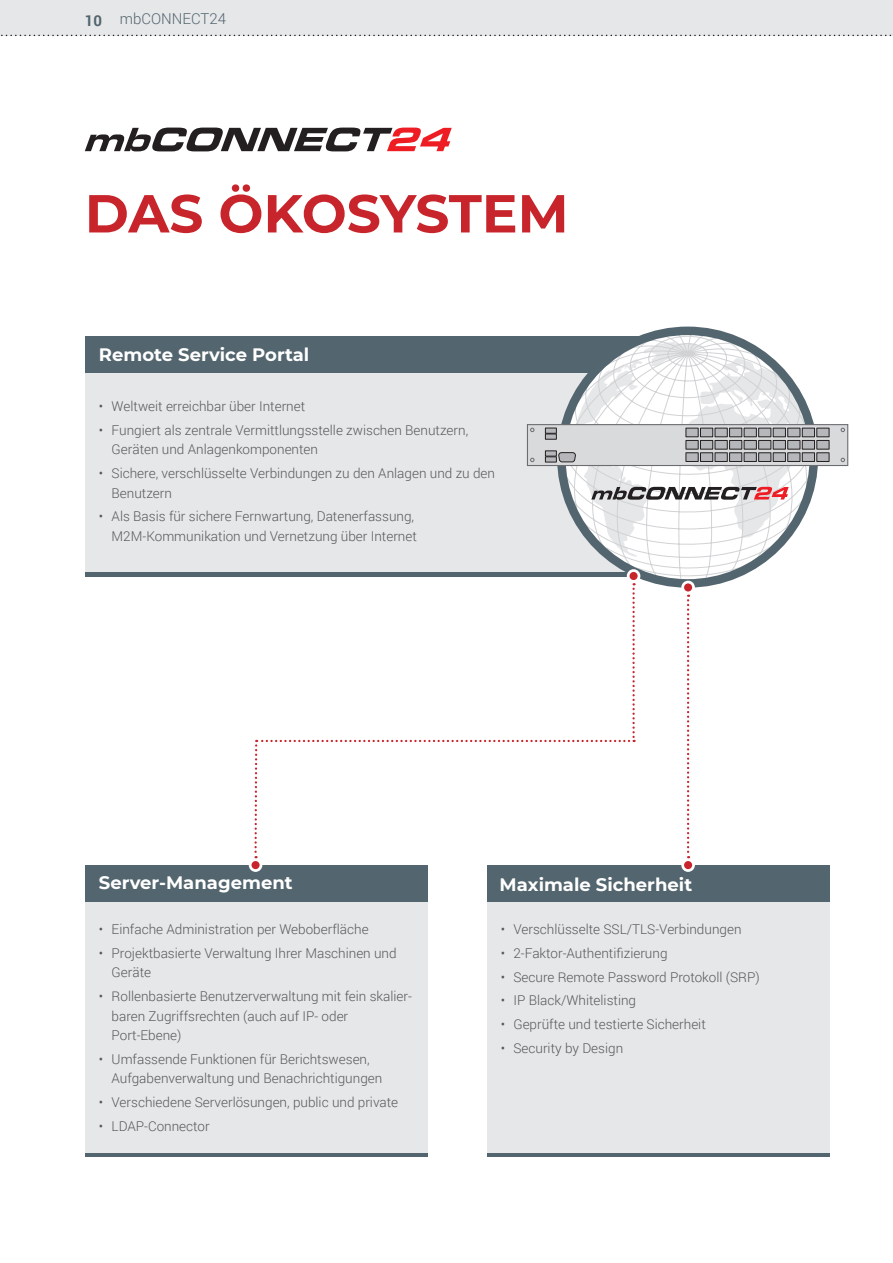
<style>
.page{position:relative;width:893px;height:1263px;background:#fff}
.page>*{position:absolute;margin:0;border:0;box-sizing:border-box;transform-origin:0 0}
.Headline_Rot{font:700 53.4px "Montserrat";letter-spacing:-.005em;color:#c8242b}
.Headline_2{font:700 18px "Montserrat";color:#fff}
.t1{font:300 15px "Roboto";color:#53656e}
.t2{font:700 15px "Roboto";color:#53656e}
.t3{font:300 13.5px/19.5px "Roboto";color:#57585a}
</style>
<div class="page">
<div style="left:0;top:0;width:893px;height:35px;background:#e6e7e9"></div>
<svg style="left:0;top:35px;width:893px;height:1px"></svg>
<div style="left:85px;top:349px;width:584px;height:227px;background:#e6e7e9"></div>
<div style="left:85px;top:876px;width:342px;height:278px;background:#e6e7e9"></div>
<div style="left:487px;top:876px;width:342px;height:278px;background:#e6e7e9"></div>
<svg style="left:85px;top:128px;width:367px;height:23px"></svg>
<div style="left:85px;top:336px;width:617px;height:37px;background:#53656e"></div>
<hr style="left:85px;top:573px;width:617px;height:4px;background:#53656e">
<svg style="left:561px;top:331px;width:253px;height:251px"></svg>
<div style="left:557px;top:327px;width:261px;height:261px;border:9px solid #53656e;border-radius:50%"></div>
<svg style="left:591px;top:487px;width:198px;height:13px"></svg>
<div style="left:85px;top:865px;width:342px;height:37px;background:#53656e"></div>
<div style="left:487px;top:865px;width:342px;height:37px;background:#53656e"></div>
<hr style="left:85px;top:1153px;width:342px;height:4px;background:#53656e">
<hr style="left:487px;top:1153px;width:342px;height:4px;background:#53656e">
<div style="left:249px;top:858px;width:13px;height:14px;background:#fff;border-radius:50%"></div>
<div style="left:251px;top:861px;width:9px;height:8px;background:#c8242b;border-radius:50%"></div>
<svg style="left:681px;top:858px;width:14px;height:14px"></svg>
<div style="left:684px;top:861px;width:8px;height:8px;background:#c8242b;border-radius:50%"></div>
<svg style="left:681px;top:581px;width:14px;height:13px"></svg>
<div style="left:684px;top:583px;width:8px;height:8px;background:#c8242b;border-radius:50%"></div>
<div style="left:627px;top:569px;width:13px;height:14px;background:#fff;border-radius:50%"></div>
<div style="left:629px;top:572px;width:9px;height:8px;background:#c8242b;border-radius:50%"></div>
<svg style="left:254px;top:583px;width:381px;height:275px"></svg>
<svg style="left:687px;top:595px;width:2px;height:263px"></svg>
<div style="left:527px;top:425px;width:321px;height:40px;background:#d9dadc"></div>
<div style="left:527px;top:424px;width:321px;height:42px;border:1px solid #6c6d70"></div>
<div style="left:545px;top:451px;width:11px;height:5px;background:#b5b7bb"></div>
<div style="left:545px;top:451px;width:11px;height:5px;border:1px solid #231f20"></div>
<div style="left:545px;top:457px;width:11px;height:5px;background:#b5b7bb"></div>
<div style="left:545px;top:457px;width:11px;height:5px;border:1px solid #231f20"></div>
<svg style="left:558px;top:452px;width:18px;height:10px"></svg>
<div style="left:686px;top:428px;width:12px;height:9px;background:#b5b7bb"></div>
<div style="left:686px;top:428px;width:12px;height:9px;border:1px solid #231f20"></div>
<div style="left:700px;top:428px;width:13px;height:9px;background:#b5b7bb"></div>
<div style="left:700px;top:428px;width:13px;height:9px;border:1px solid #231f20"></div>
<div style="left:715px;top:428px;width:12px;height:9px;background:#b5b7bb"></div>
<div style="left:715px;top:428px;width:12px;height:9px;border:1px solid #231f20"></div>
<div style="left:730px;top:428px;width:12px;height:9px;background:#b5b7bb"></div>
<div style="left:729px;top:428px;width:13px;height:9px;border:1px solid #231f20"></div>
<div style="left:744px;top:428px;width:12px;height:9px;background:#b5b7bb"></div>
<div style="left:744px;top:428px;width:12px;height:9px;border:1px solid #231f20"></div>
<div style="left:759px;top:428px;width:12px;height:9px;background:#b5b7bb"></div>
<div style="left:758px;top:428px;width:13px;height:9px;border:1px solid #231f20"></div>
<div style="left:773px;top:428px;width:12px;height:9px;background:#b5b7bb"></div>
<div style="left:773px;top:428px;width:12px;height:9px;border:1px solid #231f20"></div>
<div style="left:788px;top:428px;width:12px;height:9px;background:#b5b7bb"></div>
<div style="left:788px;top:428px;width:12px;height:9px;border:1px solid #231f20"></div>
<div style="left:802px;top:428px;width:12px;height:9px;background:#b5b7bb"></div>
<div style="left:802px;top:428px;width:13px;height:9px;border:1px solid #231f20"></div>
<div style="left:817px;top:428px;width:12px;height:9px;background:#b5b7bb"></div>
<div style="left:817px;top:428px;width:12px;height:9px;border:1px solid #231f20"></div>
<div style="left:686px;top:440px;width:12px;height:9px;background:#b5b7bb"></div>
<div style="left:686px;top:440px;width:12px;height:9px;border:1px solid #231f20"></div>
<div style="left:700px;top:440px;width:13px;height:9px;background:#b5b7bb"></div>
<div style="left:700px;top:440px;width:13px;height:9px;border:1px solid #231f20"></div>
<div style="left:715px;top:440px;width:12px;height:9px;background:#b5b7bb"></div>
<div style="left:715px;top:440px;width:12px;height:9px;border:1px solid #231f20"></div>
<div style="left:730px;top:440px;width:12px;height:9px;background:#b5b7bb"></div>
<div style="left:729px;top:440px;width:13px;height:9px;border:1px solid #231f20"></div>
<div style="left:744px;top:440px;width:12px;height:9px;background:#b5b7bb"></div>
<div style="left:744px;top:440px;width:12px;height:9px;border:1px solid #231f20"></div>
<div style="left:759px;top:440px;width:12px;height:9px;background:#b5b7bb"></div>
<div style="left:758px;top:440px;width:13px;height:9px;border:1px solid #231f20"></div>
<div style="left:773px;top:440px;width:12px;height:9px;background:#b5b7bb"></div>
<div style="left:773px;top:440px;width:12px;height:9px;border:1px solid #231f20"></div>
<div style="left:788px;top:440px;width:12px;height:9px;background:#b5b7bb"></div>
<div style="left:788px;top:440px;width:12px;height:9px;border:1px solid #231f20"></div>
<div style="left:802px;top:440px;width:12px;height:9px;background:#b5b7bb"></div>
<div style="left:802px;top:440px;width:13px;height:9px;border:1px solid #231f20"></div>
<div style="left:817px;top:440px;width:12px;height:9px;background:#b5b7bb"></div>
<div style="left:817px;top:440px;width:12px;height:9px;border:1px solid #231f20"></div>
<div style="left:686px;top:453px;width:12px;height:8px;background:#b5b7bb"></div>
<div style="left:686px;top:453px;width:12px;height:9px;border:1px solid #231f20"></div>
<div style="left:700px;top:453px;width:13px;height:8px;background:#b5b7bb"></div>
<div style="left:700px;top:453px;width:13px;height:9px;border:1px solid #231f20"></div>
<div style="left:715px;top:453px;width:12px;height:8px;background:#b5b7bb"></div>
<div style="left:715px;top:453px;width:12px;height:9px;border:1px solid #231f20"></div>
<div style="left:730px;top:453px;width:12px;height:8px;background:#b5b7bb"></div>
<div style="left:729px;top:453px;width:13px;height:9px;border:1px solid #231f20"></div>
<div style="left:744px;top:453px;width:12px;height:8px;background:#b5b7bb"></div>
<div style="left:744px;top:453px;width:12px;height:9px;border:1px solid #231f20"></div>
<div style="left:759px;top:453px;width:12px;height:8px;background:#b5b7bb"></div>
<div style="left:758px;top:453px;width:13px;height:9px;border:1px solid #231f20"></div>
<div style="left:773px;top:453px;width:12px;height:8px;background:#b5b7bb"></div>
<div style="left:773px;top:453px;width:12px;height:9px;border:1px solid #231f20"></div>
<div style="left:788px;top:453px;width:12px;height:8px;background:#b5b7bb"></div>
<div style="left:788px;top:453px;width:12px;height:9px;border:1px solid #231f20"></div>
<div style="left:802px;top:453px;width:12px;height:8px;background:#b5b7bb"></div>
<div style="left:802px;top:453px;width:13px;height:9px;border:1px solid #231f20"></div>
<div style="left:817px;top:453px;width:12px;height:8px;background:#b5b7bb"></div>
<div style="left:817px;top:453px;width:12px;height:9px;border:1px solid #231f20"></div>
<div style="left:545px;top:428px;width:11px;height:5px;background:#b5b7bb"></div>
<div style="left:545px;top:428px;width:11px;height:5px;border:1px solid #231f20"></div>
<div style="left:545px;top:434px;width:11px;height:5px;background:#b5b7bb"></div>
<div style="left:545px;top:434px;width:11px;height:5px;border:1px solid #231f20"></div>
<svg style="left:530px;top:428px;width:4px;height:4px"></svg>
<svg style="left:530px;top:458px;width:4px;height:4px"></svg>
<svg style="left:841px;top:428px;width:4px;height:4px"></svg>
<svg style="left:841px;top:458px;width:4px;height:4px"></svg>
<p class="t2" style="left:85px;top:10px;width:19px">10</p>
<p class="t1" style="left:120px;top:8px;width:108px">mbCONNECT24</p>
<p class="Headline_Rot" style="left:85px;top:175px;width:485px">DAS ÖKOSYSTEM</p>
<p class="Headline_2" style="left:99px;top:341px;width:212px">Remote Service Portal</p>
<p class="t3" style="left:99px;top:396px;width:208px">• Weltweit erreichbar über Internet</p>
<p class="t3" style="left:112px;top:420px;width:358px;text-indent:-13px">• Fungiert als zentrale Vermittlungsstelle zwischen Benutzern,<br>Geräten und Anlagenkomponenten</p>
<p class="t3" style="left:112px;top:463px;width:385px;text-indent:-13px">• Sichere, verschlüsselte Verbindungen zu den Anlagen und zu den<br>Benutzern</p>
<p class="t3" style="left:99px;top:506px;width:320px;text-align:right">• Als Basis für sichere Fernwartung, Datenerfassung,<br>M2M-Kommunikation und Vernetzung über Internet</p>
<p class="Headline_2" style="left:99px;top:870px;width:195px">Server-Management</p>
<p class="Headline_2" style="left:500px;top:872px;width:194px">Maximale Sicherheit</p>
<p class="t3" style="left:99px;top:919px;width:271px">• Einfache Administration per Weboberfläche</p>
<p class="t3" style="left:112px;top:943px;width:287px;text-indent:-13px">• Projektbasierte Verwaltung Ihrer Maschinen und<br>Geräte</p>
<p class="t3" style="left:112px;top:986px;width:302px;text-indent:-13px">• Rollenbasierte Benutzerverwaltung mit fein skalier&shy;baren Zugriffsrechten (auch auf IP- oder<br>Port-Ebene)</p>
<p class="t3" style="left:112px;top:1049px;width:272px;text-indent:-13px">• Umfassende Funktionen für Berichtswesen,<br>Aufgabenverwaltung und Benachrichtigungen</p>
<p class="t3" style="left:99px;top:1092px;width:301px">• Verschiedene Serverlösungen, public und private</p>
<p class="t3" style="left:99px;top:1116px;width:112px">• LDAP-Connector</p>
<p class="t3" style="left:501px;top:919px;width:242px">• Verschlüsselte SSL/TLS-Verbindungen</p>
<p class="t3" style="left:501px;top:943px;width:168px">• 2-Faktor-Authentifizierung</p>
<p class="t3" style="left:501px;top:966px;width:260px">• Secure Remote Password Protokoll (SRP)</p>
<p class="t3" style="left:501px;top:990px;width:137px">• IP Black/Whitelisting</p>
<p class="t3" style="left:501px;top:1014px;width:207px">• Geprüfte und testierte Sicherheit</p>
<p class="t3" style="left:501px;top:1038px;width:124px">• Security by Design</p>
</div>
